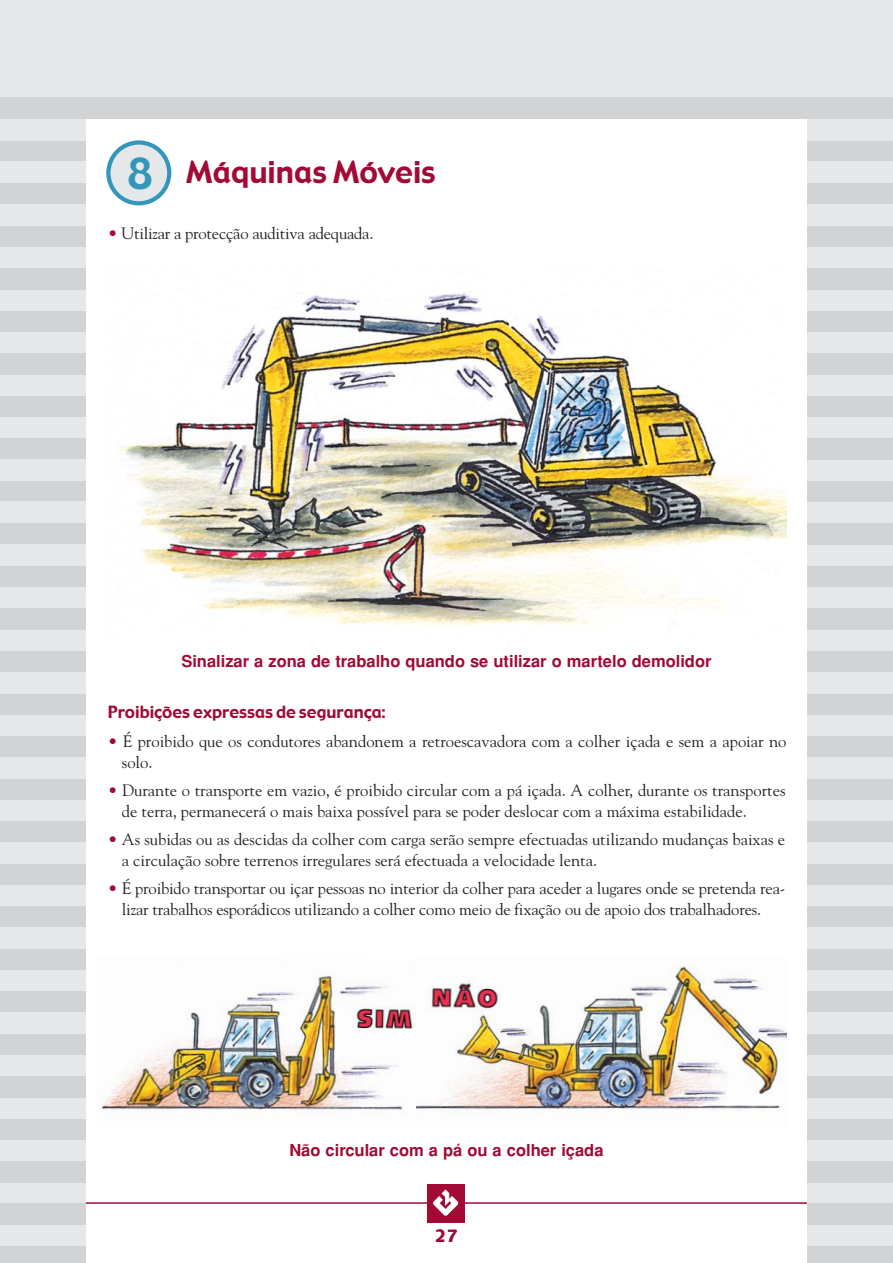
<style>
.page{position:relative;width:893px;height:1263px;background:#fff}
.page>*{position:absolute;margin:0;border:0;box-sizing:border-box;transform-origin:0 0}
.t1{font:30px "Gadget";color:#a20a35}
.t2{font:900 18px "Syntax";color:#a20a35}
.t3{font:16.5px/20.2px "Goudy";color:#231f20}
.t4{font:700 16.5px "Helvetica";color:#a20a35}
.t5{font:16.5px "Gadget";color:#a20a35}
.s1{font-size:42px;color:#3397b9}
.s2{color:#a20a35}
</style>
<div class="page">
<div style="left:427px;top:1184px;width:38px;height:38px;background:#a20a35"></div>
<hr style="left:0;top:1202px;width:893px;height:2px;background:#a20a35">
<svg style="left:106px;top:140px;width:65px;height:65px"></svg>
<img style="left:118px;top:293px;width:669px;height:334px">
<img style="left:101px;top:972px;width:316px;height:138px">
<img style="left:417px;top:966px;width:370px;height:145px">
<div style="left:808px;top:417px;width:85px;height:21px;background:#e6e7e8"></div>
<div style="left:0;top:417px;width:85px;height:21px;background:#e6e7e8"></div>
<div style="left:0;top:0;width:893px;height:98px;background:#e6e7e8"></div>
<div style="left:0;top:438px;width:85px;height:21px;background:#d1d3d4"></div>
<div style="left:0;top:480px;width:85px;height:22px;background:#d1d3d4"></div>
<div style="left:0;top:523px;width:85px;height:21px;background:#d1d3d4"></div>
<div style="left:808px;top:1246px;width:85px;height:17px;background:#d1d3d4"></div>
<div style="left:808px;top:1225px;width:85px;height:21px;background:#e6e7e8"></div>
<div style="left:808px;top:1182px;width:85px;height:26px;background:#e6e7e8"></div>
<div style="left:808px;top:1161px;width:85px;height:21px;background:#d1d3d4"></div>
<div style="left:808px;top:1140px;width:85px;height:21px;background:#e6e7e8"></div>
<div style="left:808px;top:1118px;width:85px;height:22px;background:#d1d3d4"></div>
<div style="left:808px;top:1097px;width:85px;height:21px;background:#e6e7e8"></div>
<div style="left:808px;top:1076px;width:85px;height:21px;background:#d1d3d4"></div>
<div style="left:808px;top:1054px;width:85px;height:22px;background:#e6e7e8"></div>
<div style="left:808px;top:1033px;width:85px;height:21px;background:#d1d3d4"></div>
<div style="left:808px;top:1012px;width:85px;height:21px;background:#e6e7e8"></div>
<div style="left:808px;top:991px;width:85px;height:21px;background:#d1d3d4"></div>
<div style="left:808px;top:969px;width:85px;height:22px;background:#e6e7e8"></div>
<div style="left:808px;top:948px;width:85px;height:21px;background:#d1d3d4"></div>
<div style="left:808px;top:927px;width:85px;height:21px;background:#e6e7e8"></div>
<div style="left:808px;top:906px;width:85px;height:21px;background:#d1d3d4"></div>
<div style="left:808px;top:884px;width:85px;height:22px;background:#e6e7e8"></div>
<div style="left:808px;top:863px;width:85px;height:21px;background:#d1d3d4"></div>
<div style="left:808px;top:842px;width:85px;height:21px;background:#e6e7e8"></div>
<div style="left:808px;top:821px;width:85px;height:21px;background:#d1d3d4"></div>
<div style="left:808px;top:799px;width:85px;height:22px;background:#e6e7e8"></div>
<div style="left:808px;top:778px;width:85px;height:21px;background:#d1d3d4"></div>
<div style="left:808px;top:757px;width:85px;height:21px;background:#e6e7e8"></div>
<div style="left:808px;top:736px;width:85px;height:21px;background:#d1d3d4"></div>
<div style="left:808px;top:714px;width:85px;height:22px;background:#e6e7e8"></div>
<div style="left:808px;top:693px;width:85px;height:21px;background:#d1d3d4"></div>
<div style="left:808px;top:672px;width:85px;height:21px;background:#e6e7e8"></div>
<div style="left:808px;top:651px;width:85px;height:21px;background:#d1d3d4"></div>
<div style="left:808px;top:629px;width:85px;height:22px;background:#e6e7e8"></div>
<div style="left:808px;top:608px;width:85px;height:21px;background:#d1d3d4"></div>
<div style="left:808px;top:587px;width:85px;height:21px;background:#e6e7e8"></div>
<div style="left:808px;top:566px;width:85px;height:21px;background:#d1d3d4"></div>
<div style="left:808px;top:544px;width:85px;height:22px;background:#e6e7e8"></div>
<div style="left:808px;top:523px;width:85px;height:21px;background:#d1d3d4"></div>
<div style="left:808px;top:502px;width:85px;height:21px;background:#e6e7e8"></div>
<div style="left:808px;top:480px;width:85px;height:22px;background:#d1d3d4"></div>
<div style="left:808px;top:459px;width:85px;height:21px;background:#e6e7e8"></div>
<div style="left:808px;top:438px;width:85px;height:21px;background:#d1d3d4"></div>
<div style="left:808px;top:395px;width:85px;height:22px;background:#d1d3d4"></div>
<div style="left:808px;top:374px;width:85px;height:21px;background:#e6e7e8"></div>
<div style="left:808px;top:353px;width:85px;height:21px;background:#d1d3d4"></div>
<div style="left:808px;top:332px;width:85px;height:21px;background:#e6e7e8"></div>
<div style="left:808px;top:310px;width:85px;height:22px;background:#d1d3d4"></div>
<div style="left:808px;top:289px;width:85px;height:21px;background:#e6e7e8"></div>
<div style="left:808px;top:268px;width:85px;height:21px;background:#d1d3d4"></div>
<div style="left:808px;top:247px;width:85px;height:21px;background:#e6e7e8"></div>
<div style="left:808px;top:225px;width:85px;height:22px;background:#d1d3d4"></div>
<div style="left:808px;top:204px;width:85px;height:21px;background:#e6e7e8"></div>
<div style="left:808px;top:183px;width:85px;height:21px;background:#d1d3d4"></div>
<div style="left:808px;top:140px;width:85px;height:22px;background:#d1d3d4"></div>
<div style="left:808px;top:162px;width:85px;height:21px;background:#e6e7e8"></div>
<div style="left:808px;top:119px;width:85px;height:21px;background:#e6e7e8"></div>
<div style="left:0;top:1246px;width:85px;height:17px;background:#d1d3d4"></div>
<div style="left:0;top:1225px;width:85px;height:21px;background:#e6e7e8"></div>
<div style="left:0;top:1182px;width:85px;height:26px;background:#e6e7e8"></div>
<div style="left:0;top:1161px;width:85px;height:21px;background:#d1d3d4"></div>
<div style="left:0;top:1140px;width:85px;height:21px;background:#e6e7e8"></div>
<div style="left:0;top:1118px;width:85px;height:22px;background:#d1d3d4"></div>
<div style="left:0;top:1097px;width:85px;height:21px;background:#e6e7e8"></div>
<div style="left:0;top:1076px;width:85px;height:21px;background:#d1d3d4"></div>
<div style="left:0;top:1054px;width:85px;height:22px;background:#e6e7e8"></div>
<div style="left:0;top:1033px;width:85px;height:21px;background:#d1d3d4"></div>
<div style="left:0;top:1012px;width:85px;height:21px;background:#e6e7e8"></div>
<div style="left:0;top:991px;width:85px;height:21px;background:#d1d3d4"></div>
<div style="left:0;top:969px;width:85px;height:22px;background:#e6e7e8"></div>
<div style="left:0;top:948px;width:85px;height:21px;background:#d1d3d4"></div>
<div style="left:0;top:927px;width:85px;height:21px;background:#e6e7e8"></div>
<div style="left:0;top:906px;width:85px;height:21px;background:#d1d3d4"></div>
<div style="left:0;top:884px;width:85px;height:22px;background:#e6e7e8"></div>
<div style="left:0;top:863px;width:85px;height:21px;background:#d1d3d4"></div>
<div style="left:0;top:842px;width:85px;height:21px;background:#e6e7e8"></div>
<div style="left:0;top:821px;width:85px;height:21px;background:#d1d3d4"></div>
<div style="left:0;top:799px;width:85px;height:22px;background:#e6e7e8"></div>
<div style="left:0;top:778px;width:85px;height:21px;background:#d1d3d4"></div>
<div style="left:0;top:757px;width:85px;height:21px;background:#e6e7e8"></div>
<div style="left:0;top:736px;width:85px;height:21px;background:#d1d3d4"></div>
<div style="left:0;top:714px;width:85px;height:22px;background:#e6e7e8"></div>
<div style="left:0;top:693px;width:85px;height:21px;background:#d1d3d4"></div>
<div style="left:0;top:672px;width:85px;height:21px;background:#e6e7e8"></div>
<div style="left:0;top:651px;width:85px;height:21px;background:#d1d3d4"></div>
<div style="left:0;top:629px;width:85px;height:22px;background:#e6e7e8"></div>
<div style="left:0;top:608px;width:85px;height:21px;background:#d1d3d4"></div>
<div style="left:0;top:587px;width:85px;height:21px;background:#e6e7e8"></div>
<div style="left:0;top:566px;width:85px;height:21px;background:#d1d3d4"></div>
<div style="left:0;top:544px;width:85px;height:22px;background:#e6e7e8"></div>
<div style="left:0;top:502px;width:85px;height:21px;background:#e6e7e8"></div>
<div style="left:0;top:459px;width:85px;height:21px;background:#e6e7e8"></div>
<div style="left:0;top:395px;width:85px;height:22px;background:#d1d3d4"></div>
<div style="left:0;top:374px;width:85px;height:21px;background:#e6e7e8"></div>
<div style="left:0;top:353px;width:85px;height:21px;background:#d1d3d4"></div>
<div style="left:0;top:332px;width:85px;height:21px;background:#e6e7e8"></div>
<div style="left:0;top:310px;width:85px;height:22px;background:#d1d3d4"></div>
<div style="left:0;top:289px;width:85px;height:21px;background:#e6e7e8"></div>
<div style="left:0;top:268px;width:85px;height:21px;background:#d1d3d4"></div>
<div style="left:0;top:247px;width:85px;height:21px;background:#e6e7e8"></div>
<div style="left:0;top:225px;width:85px;height:22px;background:#d1d3d4"></div>
<div style="left:0;top:204px;width:85px;height:21px;background:#e6e7e8"></div>
<div style="left:0;top:183px;width:85px;height:21px;background:#d1d3d4"></div>
<div style="left:0;top:140px;width:85px;height:22px;background:#d1d3d4"></div>
<div style="left:0;top:162px;width:85px;height:21px;background:#e6e7e8"></div>
<div style="left:0;top:119px;width:85px;height:21px;background:#e6e7e8"></div>
<div style="left:0;top:98px;width:893px;height:21px;background:#d1d3d4"></div>
<div style="left:808px;top:1203px;width:85px;height:22px;background:#d1d3d4"></div>
<div style="left:0;top:1203px;width:85px;height:22px;background:#d1d3d4"></div>
<svg style="left:433px;top:1190px;width:25px;height:25px"></svg>
<h1 class="t1" style="left:127px;top:161px;width:311px"><span class="s1">8</span> Máquinas Móveis</h1>
<p class="t3" style="left:108px;top:225px;width:267px"><span class="s2">•</span> Utilizar a protecção auditiva adequada.</p>
<p class="t4" style="left:181px;top:655px;width:532px">Sinalizar a zona de trabalho quando se utilizar o martelo demolidor</p>
<p class="t5" style="left:108px;top:706px;width:279px">Proibições expressas de segurança:</p>
<p class="t3" style="left:122px;top:733px;width:666px;text-indent:-14px"><span class="s2">•</span> É proibido que os condutores abandonem a retroescavadora com a colher içada e sem a apoiar no solo.</p>
<p class="t3" style="left:122px;top:782px;width:665px;text-indent:-14px"><span class="s2">•</span> Durante o transporte em vazio, é proibido circular com a pá içada. A colher, durante os transportes de terra, permanecerá o mais baixa possível para se poder deslocar com a máxima estabilidade.</p>
<p class="t3" style="left:122px;top:831px;width:665px;text-indent:-14px"><span class="s2">•</span> As subidas ou as descidas da colher com carga serão sempre efectuadas utilizando mudanças baixas e a circulação sobre terrenos irregulares será efectuada a velocidade lenta.</p>
<p class="t3" style="left:122px;top:880px;width:665px;text-indent:-14px"><span class="s2">•</span> É proibido transportar ou içar pessoas no interior da colher para aceder a lugares onde se pretenda rea&shy;lizar trabalhos esporádicos utilizando a colher como meio de fixação ou de apoio dos trabalhadores.</p>
<p class="t4" style="left:289px;top:1144px;width:316px">Não circular com a pá ou a colher içada</p>
<p class="t2" style="left:435px;top:1228px;width:25px">27</p>
</div>
